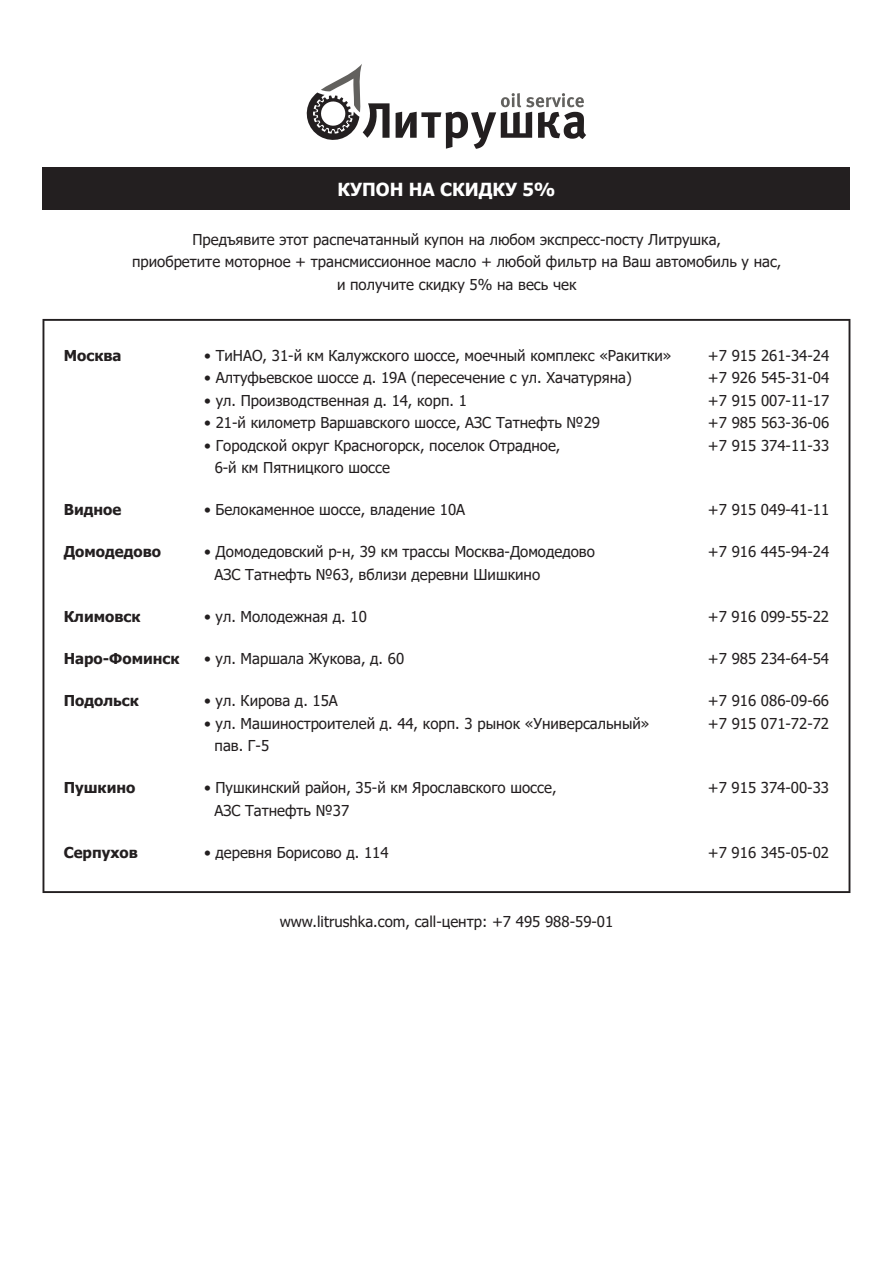
<style>
.page{position:relative;width:893px;height:1263px;background:#fff}
.page>*{position:absolute;margin:0;border:0;box-sizing:border-box;transform-origin:0 0}
.t1{font:700 18px "Tahoma";color:#fff}
.t2{font:15px/22.5px "Tahoma";color:#231f20}
.t3{font:700 15px "Tahoma";color:#231f20}
</style>
<div class="page">
<div style="left:43px;top:167px;width:807px;height:42px;background:#231f20"></div>
<svg style="left:43px;top:319px;width:807px;height:574px"></svg>
<svg style="left:306px;top:64px;width:84px;height:76px"></svg>
<svg style="left:396px;top:93px;width:190px;height:56px"></svg>
<p class="t1" style="left:337px;top:176px;width:219px">КУПОН НА СКИДКУ 5%</p>
<p class="t2" style="left:132px;top:229px;width:651px;text-align:center">Предъявите этот распечатанный купон на любом экспресс-посту Литрушка,<br>приобретите моторное + трансмиссионное масло + любой фильтр на Ваш автомобиль у нас, и получите скидку 5% на весь чек</p>
<p class="t3" style="left:64px;top:345px;width:59px">Москва</p>
<p class="t2" style="left:204px;top:345px;width:469px">• ТиНАО, 31-й км Калужского шоссе, моечный комплекс «Ракитки»</p>
<p class="t2" style="left:204px;top:367px;width:429px">• Алтуфьевское шоссе д. 19А (пересечение с ул. Хачатуряна)</p>
<p class="t2" style="left:204px;top:390px;width:264px">• ул. Производственная д. 14, корп. 1</p>
<p class="t2" style="left:204px;top:412px;width:397px">• 21-й километр Варшавского шоссе, АЗС Татнефть №29</p>
<p class="t2" style="left:215px;top:435px;width:347px;text-indent:-10px">• Городской округ Красногорск, поселок Отрадное,<br>6-й км Пятницкого шоссе</p>
<p class="t2" style="left:708px;top:345px;width:123px;text-align:justify">+7 915 261-34-24 +7 926 545-31-04 +7 915 007-11-17 +7 985 563-36-06 +7 915 374-11-33</p>
<p class="t3" style="left:64px;top:499px;width:59px">Видное</p>
<p class="t2" style="left:204px;top:499px;width:263px">• Белокаменное шоссе, владение 10А</p>
<p class="t2" style="left:708px;top:499px;width:123px">+7 915 049-41-11</p>
<p class="t3" style="left:64px;top:541px;width:99px">Домодедово</p>
<p class="t2" style="left:215px;top:542px;width:382px;text-indent:-10px">• Домодедовский р-н, 39 км трассы Москва-Домодедово<br>АЗС Татнефть №63, вблизи деревни Шишкино</p>
<p class="t2" style="left:708px;top:542px;width:123px">+7 916 445-94-24</p>
<p class="t3" style="left:64px;top:606px;width:78px">Климовск</p>
<p class="t2" style="left:204px;top:606px;width:164px">• ул. Молодежная д. 10</p>
<p class="t2" style="left:708px;top:606px;width:123px">+7 916 099-55-22</p>
<p class="t3" style="left:64px;top:648px;width:117px">Наро-Фоминск</p>
<p class="t2" style="left:204px;top:648px;width:202px">• ул. Маршала Жукова, д. 60</p>
<p class="t2" style="left:708px;top:648px;width:123px">+7 985 234-64-54</p>
<p class="t3" style="left:64px;top:690px;width:77px">Подольск</p>
<p class="t2" style="left:204px;top:690px;width:135px">• ул. Кирова д. 15А</p>
<p class="t2" style="left:215px;top:713px;width:436px;text-indent:-10px">• ул. Машиностроителей д. 44, корп. 3 рынок «Универсальный» пав. Г-5</p>
<p class="t2" style="left:708px;top:690px;width:123px">+7 916 086-09-66 +7 915 071-72-72</p>
<p class="t3" style="left:64px;top:777px;width:73px">Пушкино</p>
<p class="t2" style="left:214px;top:777px;width:344px;text-indent:-10px">• Пушкинский район, 35-й км Ярославского шоссе,<br>АЗС Татнефть №37</p>
<p class="t2" style="left:708px;top:777px;width:123px">+7 915 374-00-33</p>
<p class="t3" style="left:64px;top:842px;width:76px">Серпухов</p>
<p class="t2" style="left:204px;top:842px;width:186px">• деревня Борисово д. 114</p>
<p class="t2" style="left:708px;top:842px;width:123px">+7 916 345-05-02</p>
<p class="t2" style="left:280px;top:911px;width:335px">www.litrushka.com, call-центр: +7 495 988-59-01</p>
</div>
